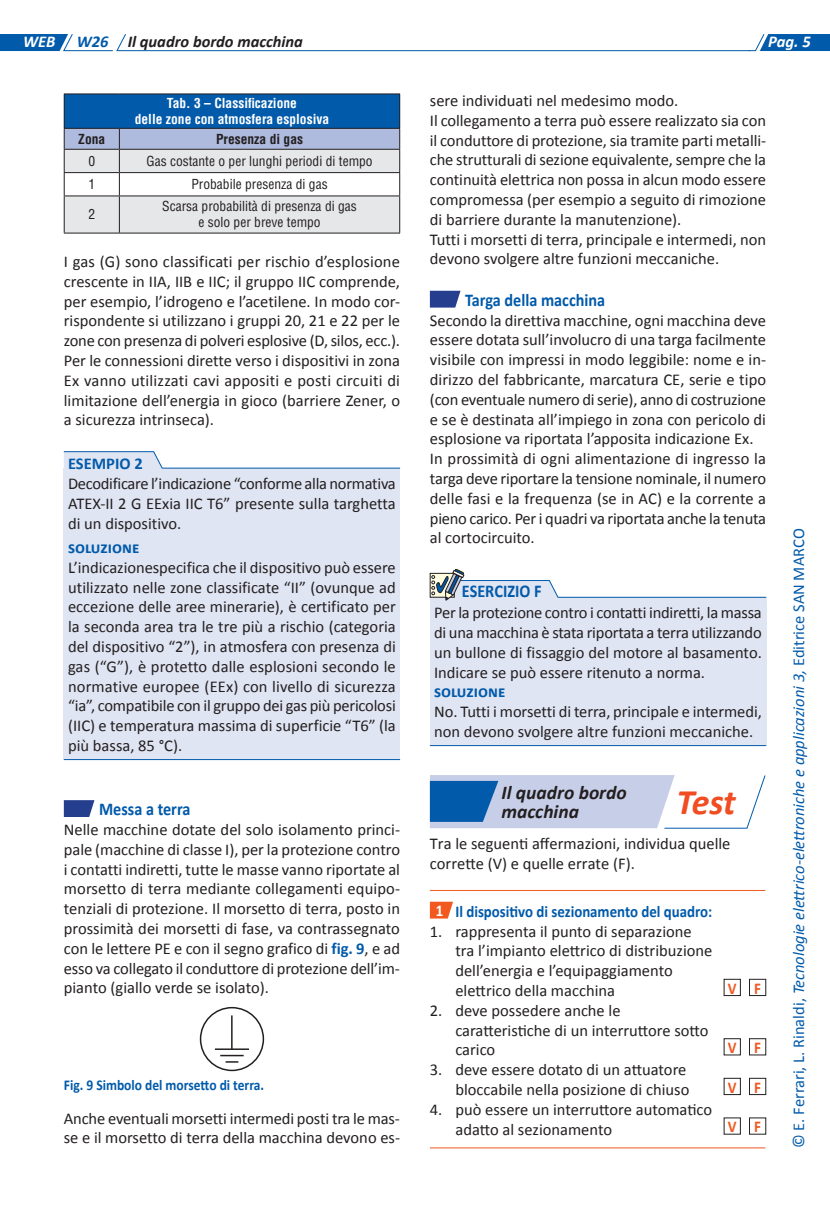
<style>
.page{position:relative;width:830px;height:1212px;background:#fff}
.page>*{position:absolute;margin:0;border:0;box-sizing:border-box;transform-origin:0 0}
.t1{font:italic 700 36px "Calibri";color:#f04d22}
.t2{font:italic 700 19.5px/19.5px "Calibri";color:#231f20}
.t3{font:700 18px "Calibri";color:#015aaa;scale:.9 1}
.t4{font:16.5px/19.8px "Calibri";color:#231f20}
.t5{font:italic 16.5px "Calibri";color:#015aaa}
.t6{font:700 16.5px "Calibri";color:#015aaa;scale:.9 1}
.t7{font:700 16.5px "Calibri";color:#015aaa}
.t8{font:italic 700 16.5px "Calibri";color:#231f20}
.t9{font:italic 700 16.5px "Calibri";color:#fff}
.t10{font:700 16.5px "Calibri";color:#f15921;scale:.9 1}
.t11{font:700 15px "Calibri";color:#015aaa;scale:.9 1}
.t12{font:condensed 13.5px/16.2px "Helvetica LT Std";color:#231f20;text-align:center}
.t13{font:700 condensed 13.5px/16.2px "Helvetica LT Std";color:#fff;text-align:center}
.t14{font:700 condensed 13.5px "Helvetica LT Std";color:#231f20}
.s1{color:#015aaa}
.s2{font-weight:700;color:#015aaa}
.s3{color:#fff}
.s4{font-style:normal}
</style>
<div class="page">
<svg style="left:0;top:34px;width:829px;height:17px"></svg>
<div style="left:64px;top:94px;width:335px;height:34px;background:#015aaa"></div>
<hr style="left:64px;top:233px;width:55px;height:1px;background:#231f20">
<hr style="left:119px;top:233px;width:281px;height:1px;background:#231f20">
<hr style="left:64px;top:94px;width:55px;height:1px;background:#231f20">
<hr style="left:64px;top:94px;width:1px;height:34px;background:#231f20">
<hr style="left:119px;top:94px;width:281px;height:1px;background:#231f20">
<hr style="left:399px;top:94px;width:1px;height:34px;background:#231f20">
<svg style="left:64px;top:128px;width:336px;height:105px"></svg>
<hr style="left:64px;top:149px;width:55px;height:1px;background:#231f20">
<hr style="left:119px;top:149px;width:281px;height:1px;background:#231f20">
<div style="left:64px;top:468px;width:336px;height:291px;background:#e0e5f3"></div>
<hr style="left:64px;top:759px;width:336px;height:1px;background:#015aaa">
<svg style="left:63px;top:451px;width:337px;height:18px"></svg>
<svg style="left:64px;top:800px;width:30px;height:17px"></svg>
<hr style="left:231px;top:1015px;width:1px;height:34px;background:#231f20">
<hr style="left:215px;top:1048px;width:34px;height:2px;background:#231f20">
<svg style="left:220px;top:1055px;width:23px;height:8px"></svg>
<div style="left:200px;top:1007px;width:64px;height:64px;border:2px solid #231f20;border-radius:50%"></div>
<svg style="left:429px;top:291px;width:31px;height:17px"></svg>
<div style="left:429px;top:597px;width:336px;height:148px;background:#e0e5f3"></div>
<hr style="left:429px;top:745px;width:336px;height:1px;background:#015aaa">
<svg style="left:431px;top:569px;width:335px;height:32px"></svg>
<svg style="left:429px;top:775px;width:336px;height:54px"></svg>
<hr style="left:429px;top:890px;width:336px;height:1px;background:#f15921">
<svg style="left:429px;top:902px;width:24px;height:16px"></svg>
<div style="left:723px;top:979px;width:17px;height:17px;border:1px solid #231f20"></div>
<div style="left:748px;top:979px;width:17px;height:17px;border:1px solid #231f20"></div>
<div style="left:748px;top:1038px;width:17px;height:17px;border:1px solid #231f20"></div>
<div style="left:723px;top:1078px;width:17px;height:17px;border:1px solid #231f20"></div>
<div style="left:748px;top:1078px;width:17px;height:17px;border:1px solid #231f20"></div>
<hr style="left:429px;top:1147px;width:336px;height:1px;background:#f15921">
<p class="t9" style="left:23px;top:32px;width:34px">WEB</p>
<p class="t8" style="left:77px;top:32px;width:228px"><span class="s1">W26</span> Il quadro bordo macchina</p>
<p class="t13" style="left:135px;top:95px;width:196px">Tab. 3 – Classificazione<br>delle zone con atmosfera esplosiva</p>
<p class="t14" style="left:78px;top:130px;width:28px">Zona</p>
<p class="t14" style="left:216px;top:130px;width:88px">Presenza di gas</p>
<p class="t12" style="left:88px;top:153px;width:8px">0</p>
<p class="t12" style="left:146px;top:153px;width:228px">Gas costante o per lunghi periodi di tempo</p>
<p class="t12" style="left:88px;top:176px;width:8px">1</p>
<p class="t12" style="left:191px;top:176px;width:138px">Probabile presenza di gas</p>
<p class="t12" style="left:88px;top:206px;width:8px">2</p>
<p class="t12" style="left:162px;top:198px;width:196px">Scarsa probabilità di presenza di gas e solo per breve tempo</p>
<p class="t4" style="left:64px;top:251px;width:337px;text-align:justify">I gas (G) sono classificati per rischio d’esplosione crescente in IIA, IIB e IIC; il gruppo IIC comprende, per esempio, l’idrogeno e l’acetilene. In modo cor&shy;rispondente si utilizzano i gruppi 20, 21 e 22 per le zone con presenza di polveri esplosive (D, silos, ecc.).<br>Per le connessioni dirette verso i dispositivi in zona Ex vanno utilizzati cavi appositi e posti circuiti di limitazione dell’energia in gioco (barriere Zener, o a sicurezza intrinseca).</p>
<p class="t7" style="left:68px;top:453px;width:76px">ESEMPIO 2</p>
<p class="t4" style="left:68px;top:473px;width:329px;text-align:justify">Decodificare l’indicazione “conforme alla normativa ATEX-II 2 G EExia IIC T6” presente sulla targhetta di un dispositivo.</p>
<p class="t7" style="left:68px;top:537px;width:73px">soluzione</p>
<p class="t4" style="left:68px;top:557px;width:329px;text-align:justify">L’indicazionespecifica che il dispositivo può essere utilizzato nelle zone classificate “II” (ovunque ad eccezione delle aree minerarie), è certificato per la seconda area tra le tre più a rischio (categoria del dispositivo “2”), in atmosfera con presenza di gas (“G”), è protetto dalle esplosioni secondo le normative europee (EEx) con livello di sicurezza “ia”, compatibile con il gruppo dei gas più pericolosi (IIC) e temperatura massima di superficie “T6” (la più bassa, 85 °C).</p>
<p class="t3" style="left:99px;top:798px;width:103px">Messa a terra</p>
<p class="t4" style="left:64px;top:819px;width:337px;text-align:justify">Nelle macchine dotate del solo isolamento princi&shy;pale (macchine di classe I), per la protezione contro i contatti indiretti, tutte le masse vanno riportate al morsetto di terra mediante collegamenti equipo&shy;tenziali di protezione. Il morsetto di terra, posto in prossimità dei morsetti di fase, va contrassegnato con le lettere PE e con il segno grafico di <span class="s2">fig. 9</span>, e ad esso va collegato il conduttore di protezione dell’im&shy;pianto (giallo verde se isolato).</p>
<p class="t11" style="left:64px;top:1076px;width:224px">Fig. 9 Simbolo del morsetto di terra.</p>
<p class="t4" style="left:64px;top:1107px;width:337px">Anche eventuali morsetti intermedi posti tra le mas&shy;se e il morsetto di terra della macchina devono es-</p>
<p class="t9" style="left:767px;top:32px;width:44px">Pag. 5</p>
<p class="t4" style="left:429px;top:90px;width:337px">sere individuati nel medesimo modo.<br>Il collegamento a terra può essere realizzato sia con il conduttore di protezione, sia tramite parti metalli&shy;che strutturali di sezione equivalente, sempre che la continuità elettrica non possa in alcun modo essere compromessa (per esempio a seguito di rimozione di barriere durante la manutenzione).<br>Tutti i morsetti di terra, principale e intermedi, non devono svolgere altre funzioni meccaniche.</p>
<p class="t3" style="left:465px;top:289px;width:157px">Targa della macchina</p>
<p class="t4" style="left:429px;top:309px;width:337px">Secondo la direttiva macchine, ogni macchina deve essere dotata sull’involucro di una targa facilmente visibile con impressi in modo leggibile: nome e in&shy;dirizzo del fabbricante, marcatura CE, serie e tipo (con eventuale numero di serie), anno di costruzione e se è destinata all’impiego in zona con pericolo di esplosione va riportata l’apposita indicazione Ex.<br>In prossimità di ogni alimentazione di ingresso la targa deve riportare la tensione nominale, il numero delle fasi e la frequenza (se in AC) e la corrente a pieno carico. Per i quadri va riportata anche la tenuta al cortocircuito.</p>
<p class="t3" style="left:461px;top:580px;width:90px">ESERCIZIO F</p>
<p class="t4" style="left:434px;top:602px;width:329px;text-align:justify">Per la protezione contro i contatti indiretti, la massa di una macchina è stata riportata a terra utilizzando un bullone di fissaggio del motore al basamento.<br>Indicare se può essere ritenuto a norma.</p>
<p class="t7" style="left:434px;top:682px;width:73px">soluzione</p>
<p class="t4" style="left:434px;top:701px;width:329px">No. Tutti i morsetti di terra, principale e intermedi, non devono svolgere altre funzioni meccaniche.</p>
<p class="t2" style="left:501px;top:782px;width:127px">Il quadro bordo macchina</p>
<h1 class="t1" style="left:676px;top:780px;width:61px">Test</h1>
<p class="t4" style="left:429px;top:833px;width:302px">Tra le seguenti affermazioni, individua quelle corrette (V) e quelle errate (F).</p>
<p class="t6" style="left:435px;top:901px;width:309px"><span class="s3">1</span> Il dispositivo di sezionamento del quadro:</p>
<p class="t4" style="left:455px;top:920px;width:258px;text-indent:-26px">1. rappresenta il punto di separazione tra l’impianto elettrico di distribuzione dell’energia e l’equipaggiamento elettrico della macchina</p>
<p class="t10" style="left:727px;top:978px;width:38px">V F</p>
<p class="t4" style="left:455px;top:999px;width:254px;text-indent:-26px">2. deve possedere anche le caratteristiche di un interruttore sotto carico</p>
<p class="t4" style="left:429px;top:1059px;width:261px;text-align:right">3. deve essere dotato di un attuatore bloccabile nella posizione di chiuso</p>
<p class="t4" style="left:455px;top:1098px;width:258px;text-indent:-26px">4. può essere un interruttore automatico adatto al sezionamento</p>
<p class="t10" style="left:727px;top:1037px;width:38px">V F</p>
<p class="t10" style="left:727px;top:1077px;width:38px">V F</p>
<p class="t10" style="left:727px;top:1116px;width:38px">V F</p>
<p class="t5" style="left:788px;top:1148px;width:621px;rotate:-90deg"><span class="s4">© E. Ferrari, L. Rinaldi,</span> Tecnologie elettrico-elettroniche e applicazioni 3, <span class="s4">Editrice SAN MARCO</span></p>
</div>
